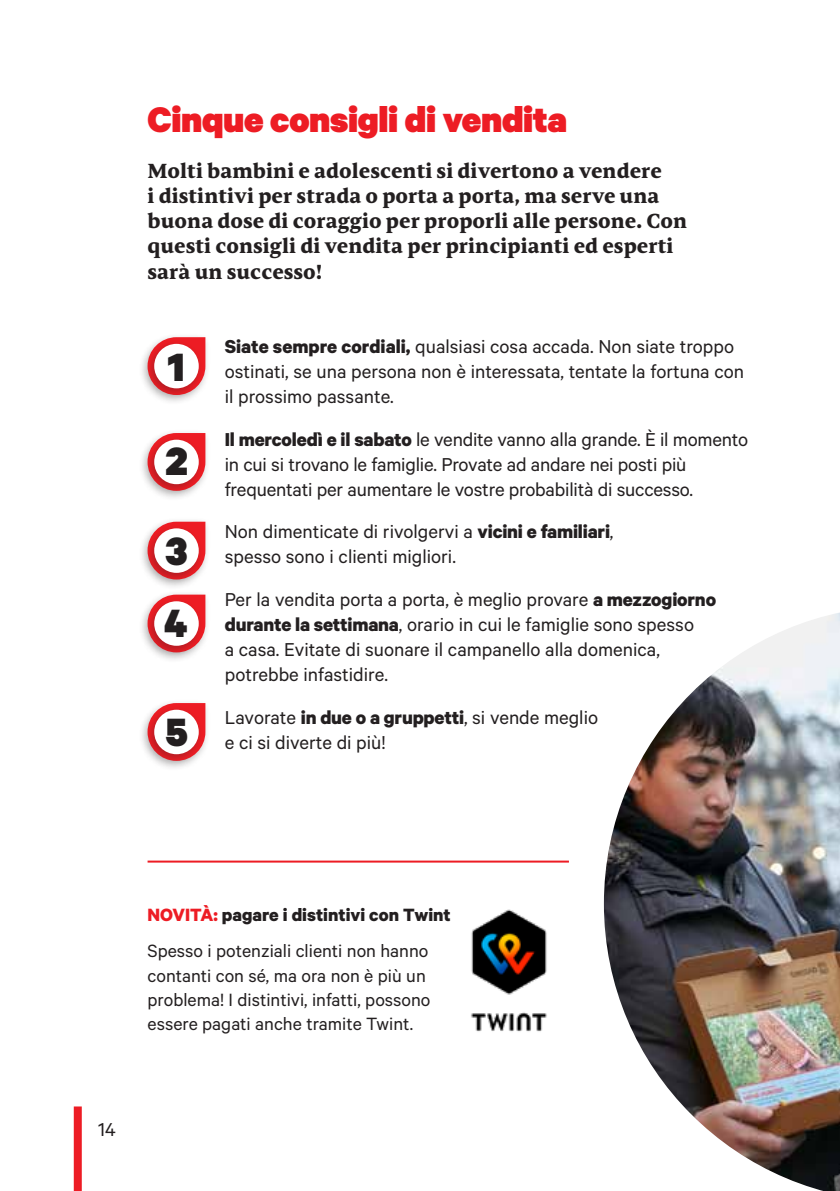
<style>
.page{position:relative;width:840px;height:1191px;background:#fff}
.page>*{position:absolute;margin:0;border:0;box-sizing:border-box;transform-origin:0 0}
.t1{font:900 44.4px/93.8px "Calibre";color:#231f20}
.t2{font:900 40px "Calibre";letter-spacing:-.01em;color:#ed1c24}
.t3{font:21px/25.2px "Calibre";color:#231f20}
.t4{font:700 21px/25.2px "Torrent";color:#231f20}
.t5{font:20px/24px "Calibre";color:#231f20}
.t6{font:700 20px "Calibre";color:#231f20}
.s1{font-weight:700}
.s2{color:#ed1c24}
</style>
<div class="page">
<div style="left:138px;top:333px;width:73px;height:72px;background:#231f20;opacity:.3"></div>
<div style="left:145px;top:339px;width:59px;height:59px;background:#231f20;opacity:.3"></div>
<div style="left:154px;top:344px;width:45px;height:44px;background:#fff;border-radius:50%"></div>
<div style="left:138px;top:429px;width:73px;height:72px;background:#231f20;opacity:.3"></div>
<div style="left:145px;top:435px;width:59px;height:59px;background:#231f20;opacity:.3"></div>
<div style="left:154px;top:440px;width:45px;height:44px;background:#fff;border-radius:50%"></div>
<div style="left:138px;top:517px;width:73px;height:73px;background:#231f20;opacity:.3"></div>
<div style="left:145px;top:524px;width:59px;height:59px;background:#231f20;opacity:.3"></div>
<div style="left:154px;top:528px;width:45px;height:45px;background:#fff;border-radius:50%"></div>
<div style="left:138px;top:590px;width:73px;height:73px;background:#231f20;opacity:.3"></div>
<div style="left:145px;top:597px;width:59px;height:59px;background:#231f20;opacity:.3"></div>
<div style="left:154px;top:601px;width:45px;height:45px;background:#fff;border-radius:50%"></div>
<div style="left:138px;top:698px;width:73px;height:73px;background:#231f20;opacity:.3"></div>
<div style="left:145px;top:705px;width:59px;height:59px;background:#231f20;opacity:.3"></div>
<div style="left:154px;top:709px;width:45px;height:45px;background:#fff;border-radius:50%"></div>
<img style="left:603px;top:613px;width:236px;height:578px">
<div style="left:74px;top:1106px;width:8px;height:85px;background:#ed1c24"></div>
<img style="left:471px;top:909px;width:76px;height:123px">
<hr style="left:147px;top:860px;width:421px;height:2px;background:#ed1c24">
<h2 class="t2" style="left:147px;top:94px;width:420px">Cinque consigli di vendita</h2>
<p class="t4" style="left:147px;top:158px;width:541px">Molti bambini e adolescenti si divertono a vendere<br>i distintivi per strada o porta a porta, ma serve una buona dose di coraggio per proporli alle persone. Con questi consigli di vendita per principianti ed esperti sarà un successo!</p>
<h1 class="t1" style="left:166px;top:319px;width:24px">1<br>2</h1>
<h1 class="t1" style="left:164px;top:513px;width:25px;line-height:72px">3<br>4</h1>
<h1 class="t1" style="left:165px;top:683px;width:24px">5</h1>
<p class="t3" style="left:225px;top:333px;width:520px"><span class="s1">Siate sempre cordiali,</span> qualsiasi cosa accada. Non siate troppo ostinati, se una persona non è interessata, tentate la fortuna con il prossimo passante.</p>
<p class="t3" style="left:225px;top:426px;width:524px"><span class="s1">Il mercoledì e il sabato</span> le vendite vanno alla grande. È il momento in cui si trovano le famiglie. Provate ad andare nei posti più frequentati per aumentare le vostre probabilità di successo.</p>
<p class="t3" style="left:225px;top:518px;width:390px">Non dimenticate di rivolgervi a <span class="s1">vicini e familiari</span>, spesso sono i clienti migliori.</p>
<p class="t3" style="left:225px;top:586px;width:492px">Per la vendita porta a porta, è meglio provare <span class="s1">a mezzogiorno durante la settimana</span>, orario in cui le famiglie sono spesso<br>a casa. Evitate di suonare il campanello alla domenica, potrebbe infastidire.</p>
<p class="t3" style="left:225px;top:703px;width:374px">Lavorate <span class="s1">in due o a gruppetti</span>, si vende meglio e ci si diverte di più!</p>
<p class="t6" style="left:147px;top:902px;width:304px"><span class="s2">NOVITÀ:</span> pagare i distintivi con Twint</p>
<p class="t5" style="left:147px;top:938px;width:284px">Spesso i potenziali clienti non hanno contanti con sé, ma ora non è più un problema! I distintivi, infatti, possono essere pagati anche tramite Twint.</p>
<p class="t3" style="left:98px;top:1115px;width:19px">14</p>
</div>
